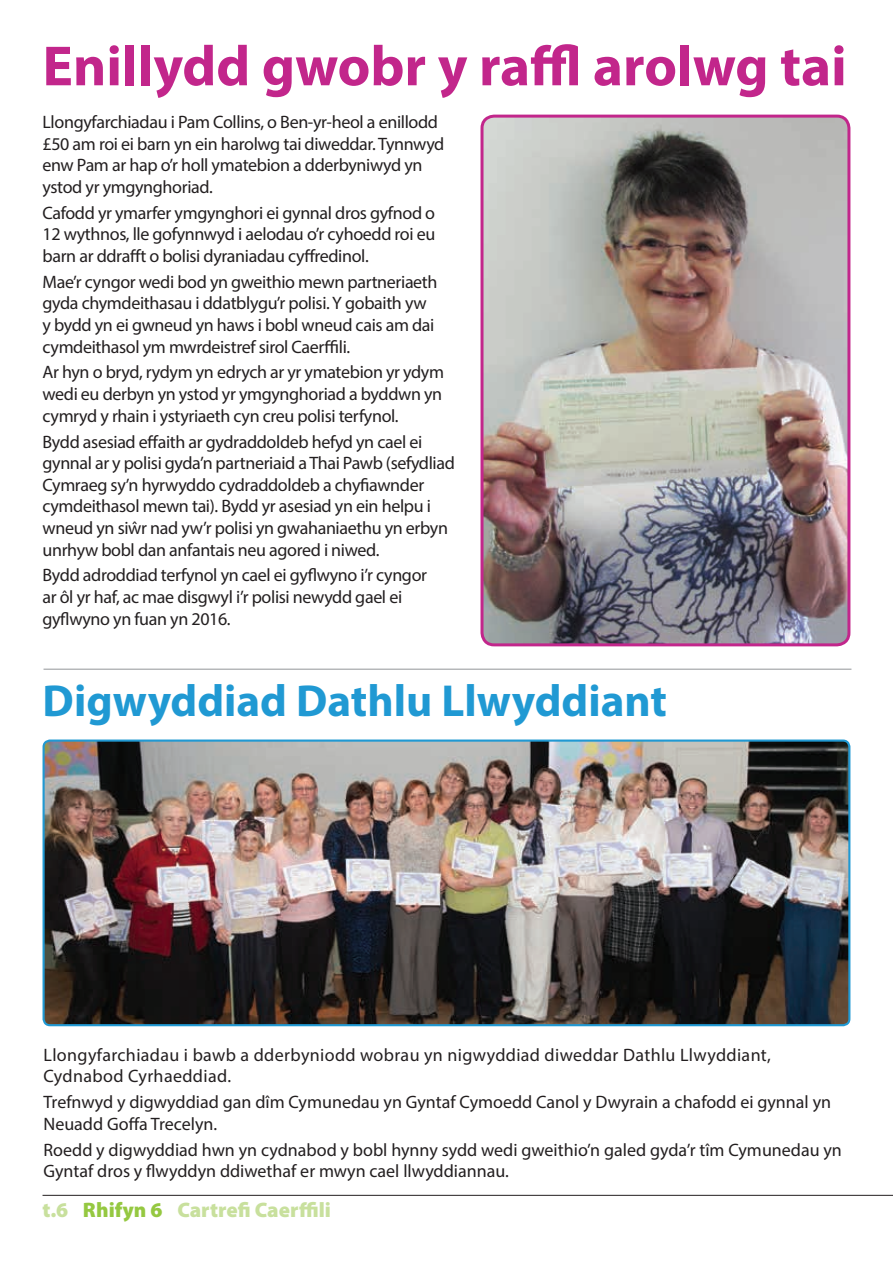
<style>
.page{position:relative;width:893px;height:1263px;background:#fff}
.page>*{position:absolute;margin:0;border:0;box-sizing:border-box;transform-origin:0 0}
.t1{font:700 57px "Myriad Pro";color:#c2268b}
.t2{font:700 45px "Myriad Pro";color:#2099d3}
.t3{font:900 21px "Myriad Pro";color:#c8e09d}
.t4{font:18px/21.6px "Myriad Pro";letter-spacing:-.02em;color:#231f20}
.t5{font:18px/21.6px "Myriad Pro";color:#231f20}
.t6{font:18px/21.6px "Myriad Pro";letter-spacing:.02em;color:#231f20}
.s1{color:#95c841}
</style>
<div class="page">
<hr style="left:43px;top:1195px;width:850px;height:1px;background:#231f20">
<hr style="left:44px;top:669px;width:807px;height:1px;background:#939598">
<img style="left:484px;top:116px;width:365px;height:529px">
<div style="left:480px;top:115px;width:370px;height:531px;border:3px solid #c2268b;border-radius:12px"></div>
<img style="left:44px;top:742px;width:805px;height:283px">
<div style="left:43px;top:739px;width:807px;height:287px;border:2px solid #2099d3;border-radius:6px"></div>
<h1 class="t1" style="left:43px;top:29px;width:806px">Enillydd gwobr y raffl arolwg tai</h1>
<p class="t4" style="left:43px;top:111px;width:403px">Llongyfarchiadau i Pam Collins, o Ben-yr-heol a enillodd £50 am roi ei barn yn ein harolwg tai diweddar. Tynnwyd enw Pam ar hap o’r holl ymatebion a dderbyniwyd yn ystod yr ymgynghoriad.</p>
<p class="t4" style="left:43px;top:202px;width:394px;text-align:justify">Cafodd yr ymarfer ymgynghori ei gynnal dros gyfnod o 12 wythnos, lle gofynnwyd i aelodau o’r cyhoedd roi eu barn ar ddrafft o bolisi dyraniadau cyffredinol.</p>
<p class="t4" style="left:43px;top:271px;width:397px">Mae’r cyngor wedi bod yn gweithio mewn partneriaeth gyda chymdeithasau i ddatblygu’r polisi. Y gobaith yw y bydd yn ei gwneud yn haws i bobl wneud cais am dai cymdeithasol ym mwrdeistref sirol Caerffili.</p>
<p class="t4" style="left:43px;top:361px;width:403px;text-align:justify">Ar hyn o bryd, rydym yn edrych ar yr ymatebion yr ydym wedi eu derbyn yn ystod yr ymgynghoriad a byddwn yn cymryd y rhain i ystyriaeth cyn creu polisi terfynol.</p>
<p class="t4" style="left:43px;top:430px;width:414px">Bydd asesiad effaith ar gydraddoldeb hefyd yn cael ei gynnal ar y polisi gyda’n partneriaid aThai Pawb (sefydliad Cymraeg sy’n hyrwyddo cydraddoldeb a chyfiawnder cymdeithasol mewn tai). Bydd yr asesiad yn ein helpu i wneud yn siŵr nad yw’r polisi yn gwahaniaethu yn erbyn unrhyw bobl dan anfantais neu agored i niwed.</p>
<p class="t4" style="left:43px;top:564px;width:386px">Bydd adroddiad terfynol yn cael ei gyflwyno i’r cyngor ar ôl yr haf, ac mae disgwyl i’r polisi newydd gael ei gyflwyno yn fuan yn 2016.</p>
<h2 class="t2" style="left:43px;top:671px;width:626px">Digwyddiad Dathlu Llwyddiant</h2>
<p class="t6" style="left:44px;top:1043px;width:729px">Llongyfarchiadau i bawb a dderbyniodd wobrau yn nigwyddiad diweddar Dathlu Llwyddiant,<br>Cydnabod Cyrhaeddiad.</p>
<p class="t5" style="left:44px;top:1091px;width:789px">Trefnwyd y digwyddiad gan dîm Cymunedau yn Gyntaf Cymoedd Canol y Dwyrain a chafodd ei gynnal yn<br>Neuadd Goffa Trecelyn.</p>
<p class="t5" style="left:44px;top:1138px;width:800px">Roedd y digwyddiad hwn yn cydnabod y bobl hynny sydd wedi gweithio’n galed gyda’r tîm Cymunedau yn<br>Gyntaf dros y flwyddyn ddiwethaf er mwyn cael llwyddiannau.</p>
<p class="t3" style="left:43px;top:1196px;width:290px">t.6 <span class="s1">Rhifyn 6</span> Cartrefi Caerffili</p>
</div>
